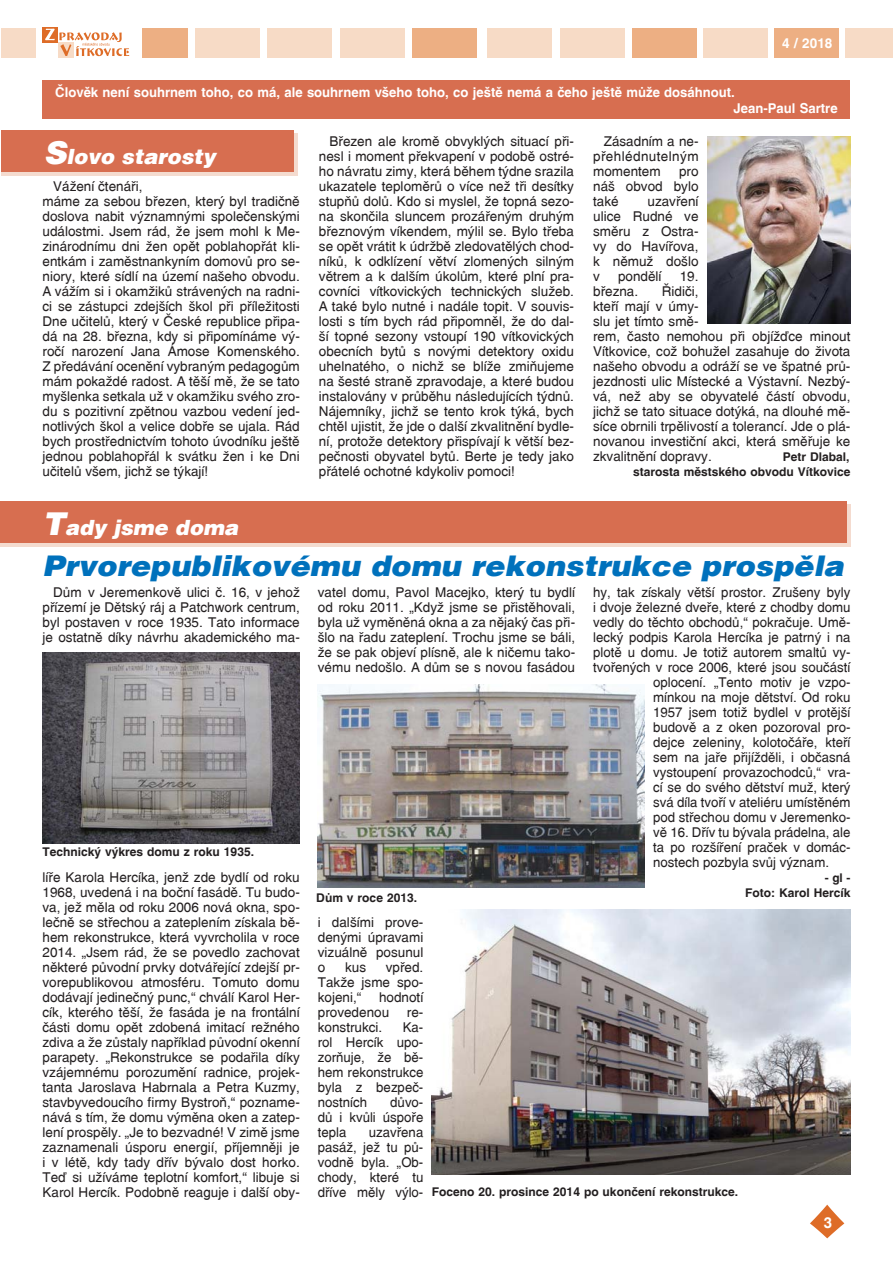
<style>
.page{position:relative;width:893px;height:1263px;background:#fff}
.page>*{position:absolute;margin:0;border:0;box-sizing:border-box;transform-origin:0 0}
.t1{font:italic 900 28.5px "Switzerland";color:#0071bc;scale:1.06 1}
.t2{font:italic 900 21px "Switzerland";color:#fff}
.t3{font:700 15px "Switzerland";color:#fff}
.t4{font:13.5px/15px "Switzerland";color:#231f20;text-align:justify}
.t5{font:700 13.5px/16.5px "Switzerland";color:#fff}
.t6{font:700 12px/15px "Switzerland";color:#231f20;text-align:right}
.s1{font-size:31.5px}
</style>
<div class="page">
<svg style="left:810px;top:1205px;width:34px;height:33px"></svg>
<div style="left:0;top:504px;width:850px;height:42px;background:#f4dbcf"></div>
<div style="left:0;top:501px;width:846px;height:42px;background:#d76e50"></div>
<div style="left:487px;top:28px;width:64px;height:29px;background:#f7dbc6"></div>
<div style="left:560px;top:28px;width:64px;height:29px;background:#f7dbc6"></div>
<div style="left:632px;top:28px;width:64px;height:29px;background:#edaf83"></div>
<div style="left:268px;top:28px;width:64px;height:29px;background:#f7dbc6"></div>
<div style="left:341px;top:28px;width:64px;height:29px;background:#f7dbc6"></div>
<div style="left:195px;top:28px;width:65px;height:29px;background:#f7dbc6"></div>
<div style="left:142px;top:28px;width:45px;height:29px;background:#edaf83"></div>
<div style="left:1px;top:28px;width:35px;height:30px;background:#f7dbc6"></div>
<div style="left:413px;top:28px;width:64px;height:29px;background:#edaf83"></div>
<div style="left:703px;top:28px;width:64px;height:29px;background:#f7dbc6"></div>
<div style="left:774px;top:28px;width:64px;height:29px;background:#edaf83"></div>
<div style="left:846px;top:28px;width:47px;height:29px;background:#f7dbc6"></div>
<svg style="left:42px;top:27px;width:16px;height:15px"></svg>
<div style="left:58px;top:42px;width:15px;height:16px;background:#f7dbc6"></div>
<svg style="left:45px;top:29px;width:84px;height:27px"></svg>
<div style="left:1px;top:133px;width:297px;height:43px;background:#f4dbcf"></div>
<div style="left:1px;top:130px;width:293px;height:42px;background:#d76e50"></div>
<div style="left:43px;top:81px;width:807px;height:38px;background:#d76e50"></div>
<img style="left:707px;top:136px;width:143px;height:187px">
<img style="left:42px;top:653px;width:258px;height:191px">
<img style="left:432px;top:909px;width:418px;height:265px">
<img style="left:317px;top:685px;width:328px;height:202px">
<p class="t5" style="left:782px;top:34px;width:52px">4 / 2018</p>
<p class="t5" style="left:734px;top:84px;width:106px;text-indent:-678px">Člověk není souhrnem toho, co má, ale souhrnem všeho toho, co ještě nemá a čeho ještě může dosáhnout.<br>Jean-Paul Sartre</p>
<h2 class="t2" style="left:44px;top:144px;width:174px"><span class="s1">S</span>lovo starosty</h2>
<p class="t4" style="left:43px;top:179px;width:259px;text-align:left;text-indent:11px">Vážení čtenáři,<br>máme za sebou březen, který byl tradičně doslova nabit významnými společenskými událostmi. Jsem rád, že jsem mohl k Me&shy;zinárodnímu dni žen opět poblahopřát kli&shy;entkám i zaměstnankyním domovů pro se&shy;niory, které sídlí na území našeho obvodu.<br>A vážím si i okamžiků strávených na radni&shy;ci se zástupci zdejších škol při příležitosti Dne učitelů, který v České republice připa&shy;dá na 28. března, kdy si připomínáme vý&shy;ročí narození Jana Ámose Komenského.<br>Z předávání ocenění vybraným pedagogům mám pokaždé radost. A těší mě, že se tato myšlenka setkala už v okamžiku svého zro&shy;du s pozitivní zpětnou vazbou vedení jed&shy;notlivých škol a velice dobře se ujala. Rád bych prostřednictvím tohoto úvodníku ještě jednou poblahopřál k svátku žen i ke Dni učitelů všem, jichž se týkají!</p>
<h2 class="t2" style="left:43px;top:515px;width:197px"><span class="s1">T</span>ady jsme doma</h2>
<p class="t4" style="left:319px;top:134px;width:257px;text-indent:11px">Březen ale kromě obvyklých situací při&shy;nesl i moment překvapení v podobě ostré&shy;ho návratu zimy, která během týdne srazila ukazatele teploměrů o více než tři desítky stupňů dolů. Kdo si myslel, že topná sezo&shy;na skončila sluncem prozářeným druhým březnovým víkendem, mýlil se. Bylo třeba se opět vrátit k údržbě zledovatělých chod&shy;níků, k odklízení větví zlomených silným větrem a k dalším úkolům, které plní pra&shy;covníci vítkovických technických služeb.<br>A také bylo nutné i nadále topit. V souvis&shy;losti s tím bych rád připomněl, že do dal&shy;ší topné sezony vstoupí 190 vítkovických obecních bytů s novými detektory oxidu uhelnatého, o nichž se blíže zmiňujeme na šesté straně zpravodaje, a které budou instalovány v průběhu následujících týdnů.<br>Nájemníky, jichž se tento krok týká, bych chtěl ujistit, že jde o další zkvalitnění bydle&shy;ní, protože detektory přispívají k větší bez&shy;pečnosti obyvatel bytů. Berte je tedy jako přátelé ochotné kdykoliv pomoci!</p>
<p class="t4" style="left:593px;top:134px;width:107px;text-indent:11px">Zásadním a ne&shy;přehlédnutelným momentem</p>
<p class="t4" style="left:593px;top:164px;width:107px;text-indent:86px">pro náš obvod bylo také</p>
<p class="t4" style="left:593px;top:194px;width:107px;text-indent:54px">uzavření ulice Rudné ve směru z Ostra&shy;vy do Havířova, k němuž došlo v</p>
<p class="t4" style="left:618px;top:269px;width:45px">pondělí</p>
<p class="t4" style="left:680px;top:269px;width:20px">19.</p>
<p class="t4" style="left:593px;top:284px;width:47px">března.</p>
<p class="t4" style="left:593px;top:284px;width:259px;text-align:left;text-indent:69px">Řidiči,<br>kteří mají v úmy-<br>slu jet tímto smě-<br>rem, často nemohou při objížďce minout Vítkovice, což bohužel zasahuje do života našeho obvodu a odráží se ve špatné prů&shy;jezdnosti ulic Místecké a Výstavní. Nezbý&shy;vá, než aby se obyvatelé částí obvodu, jichž se tato situace dotýká, na dlouhé mě&shy;síce obrnili trpělivostí a tolerancí. Jde o plá&shy;novanou investiční akci, která směřuje ke zkvalitnění dopravy.</p>
<p class="t6" style="left:633px;top:449px;width:219px">Petr Dlabal,<br>starosta městského obvodu Vítkovice</p>
<h1 class="t1" style="left:43px;top:549px;width:757px">Prvorepublikovému domu rekonstrukce prospěla</h1>
<p class="t4" style="left:43px;top:585px;width:259px;text-indent:11px">Dům v Jeremenkově ulici č. 16, v jehož přízemí je Dětský ráj a Patchwork centrum, byl postaven v roce 1935. Tato informace je ostatně díky návrhu akademického ma-</p>
<p class="t4" style="left:593px;top:585px;width:259px">hy, tak získaly větší prostor. Zrušeny byly</p>
<p class="t4" style="left:593px;top:600px;width:259px">i dvoje železné dveře, které z chodby domu</p>
<p class="t4" style="left:593px;top:615px;width:259px">vedly do těchto obchodů,“ pokračuje. Umě-</p>
<p class="t4" style="left:593px;top:630px;width:259px">lecký podpis Karola Hercíka je patrný i na</p>
<p class="t4" style="left:593px;top:645px;width:259px">plotě u domu. Je totiž autorem smaltů vy-</p>
<p class="t4" style="left:593px;top:660px;width:259px">tvořených v roce 2006, které jsou součástí</p>
<p class="t4" style="left:653px;top:675px;width:199px">oplocení. „Tento motiv je vzpo-</p>
<p class="t4" style="left:653px;top:690px;width:199px">mínkou na moje dětství. Od roku</p>
<p class="t4" style="left:653px;top:705px;width:199px">1957 jsem totiž bydlel v protější</p>
<p class="t4" style="left:653px;top:720px;width:199px">budově a z oken pozoroval pro-</p>
<p class="t4" style="left:653px;top:735px;width:199px">dejce zeleniny, kolotočáře, kteří</p>
<p class="t4" style="left:653px;top:750px;width:199px">sem na jaře přijížděli, i občasná</p>
<p class="t4" style="left:653px;top:765px;width:199px">vystoupení provazochodců,“ vra-</p>
<p class="t4" style="left:653px;top:780px;width:199px">cí se do svého dětství muž, který</p>
<p class="t4" style="left:653px;top:795px;width:199px">svá díla tvoří v ateliéru umístěném</p>
<p class="t4" style="left:653px;top:810px;width:199px">pod střechou domu v Jeremenko-</p>
<p class="t4" style="left:653px;top:825px;width:199px">vě 16. Dřív tu bývala prádelna, ale</p>
<p class="t4" style="left:653px;top:840px;width:199px">ta po rozšíření praček v domác-</p>
<p class="t4" style="left:653px;top:855px;width:177px">nostech pozbyla svůj význam.</p>
<p class="t6" style="left:745px;top:870px;width:107px">- gl -<br>Foto: Karol Hercík</p>
<p class="t4" style="left:318px;top:585px;width:259px">vatel domu, Pavol Macejko, který tu bydlí od roku 2011. „Když jsme se přistěhovali, byla už vyměněná okna a za nějaký čas při&shy;šlo na řadu zateplení. Trochu jsme se báli, že se pak objeví plísně, ale k ničemu tako&shy;vému nedošlo. A dům se s novou fasádou</p>
<p class="t6" style="left:43px;top:844px;width:213px">Technický výkres domu z roku 1935.</p>
<p class="t4" style="left:43px;top:870px;width:259px">líře Karola Hercíka, jenž zde bydlí od roku 1968, uvedená i na boční fasádě. Tu budo&shy;va, jež měla od roku 2006 nová okna, spo&shy;lečně se střechou a zateplením získala bě&shy;hem rekonstrukce, která vyvrcholila v roce 2014. „Jsem rád, že se povedlo zachovat některé původní prvky dotvářející zdejší pr&shy;vorepublikovou atmosféru. Tomuto domu dodávají jedinečný punc,“ chválí Karol Her&shy;cík, kterého těší, že fasáda je na frontální části domu opět zdobená imitací režného zdiva a že zůstaly například původní okenní parapety. „Rekonstrukce se podařila díky vzájemnému porozumění radnice, projek&shy;tanta Jaroslava Habrnala a Petra Kuzmy, stavbyvedoucího firmy Bystroň,“ pozname&shy;nává s tím, že domu výměna oken a zatep&shy;lení prospěly. „Je to bezvadné! V zimě jsme zaznamenali úsporu energií, příjemněji je i v létě, kdy tady dřív bývalo dost horko.<br>Teď si užíváme teplotní komfort,“ libuje si Karol Hercík. Podobně reaguje i další oby-</p>
<p class="t6" style="left:316px;top:890px;width:102px">Dům v roce 2013.</p>
<p class="t4" style="left:318px;top:915px;width:107px">i dalšími prove&shy;denými úpravami vizuálně posunul o</p>
<p class="t4" style="left:318px;top:960px;width:107px;text-indent:68px">vpřed.<br>Takže jsme spo&shy;kojeni,“</p>
<p class="t4" style="left:345px;top:960px;width:23px">kus</p>
<p class="t4" style="left:318px;top:990px;width:107px;text-indent:61px">hodnotí provedenou</p>
<p class="t4" style="left:407px;top:1005px;width:18px">re-</p>
<p class="t4" style="left:318px;top:1020px;width:66px">konstrukci.</p>
<p class="t4" style="left:318px;top:1020px;width:107px;text-indent:85px">Ka&shy;rol Hercík upo&shy;zorňuje, že bě&shy;hem rekonstrukce byla z bezpeč&shy;nostních</p>
<p class="t4" style="left:318px;top:1095px;width:107px;text-indent:72px">důvo&shy;dů i kvůli úspoře tepla</p>
<p class="t4" style="left:318px;top:1125px;width:107px;text-indent:51px">uzavřena pasáž, jež tu pů&shy;vodně byla. „Ob&shy;chody, které tu dříve měly výlo-</p>
<p class="t6" style="left:432px;top:1184px;width:308px">Foceno 20. prosince 2014 po ukončení rekonstrukce.</p>
<p class="t3" style="left:824px;top:1214px;width:10px">3</p>
</div>
